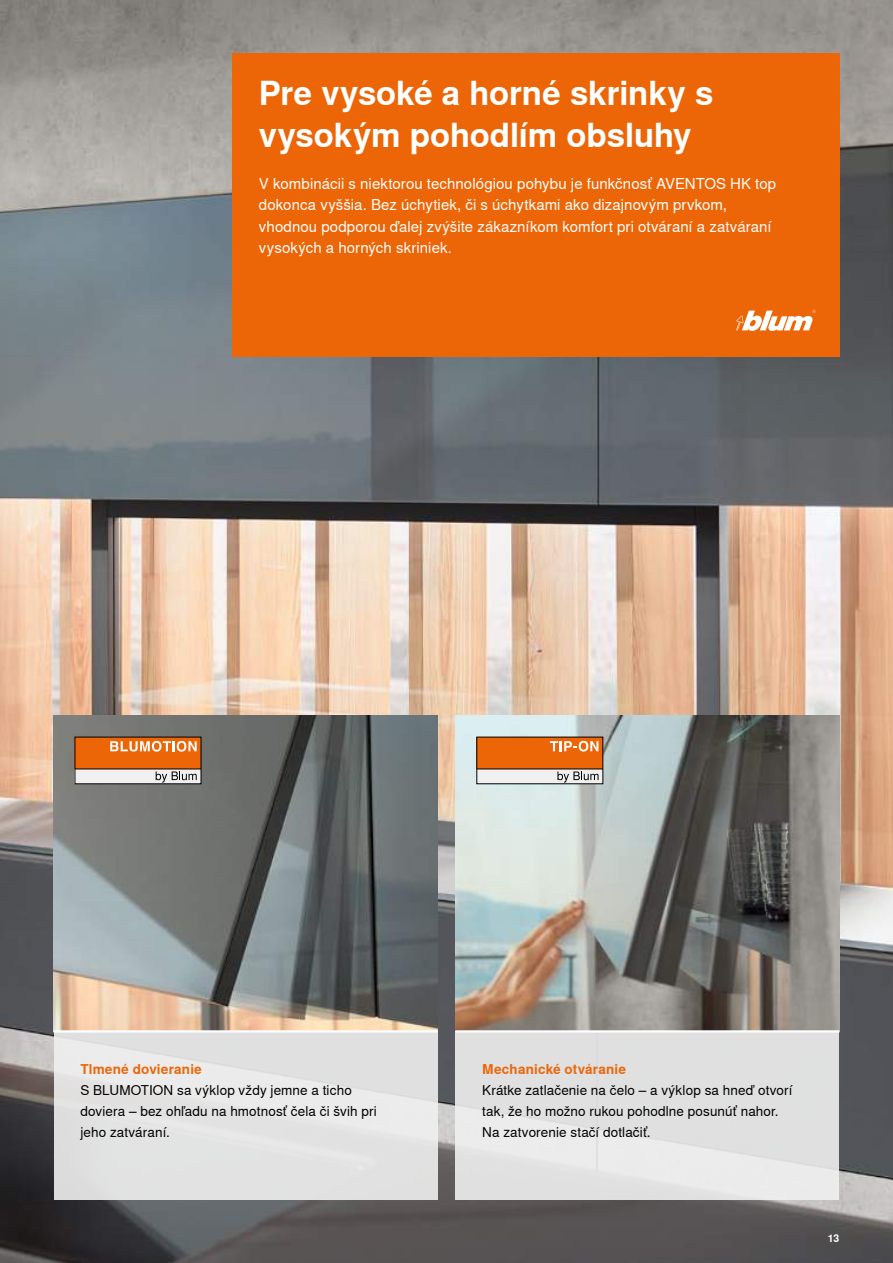
<style>
.page{position:relative;width:893px;height:1263px;background:#fff}
.page>*{position:absolute;margin:0;border:0;box-sizing:border-box;transform-origin:0 0}
.t1{font:700 33px/42px "Nimbus Sans Global";letter-spacing:-.005em;color:#fff}
.t2{font:15px/21px "Nimbus Sans Global";letter-spacing:.005em;color:#fff}
.t3{font:13.5px/21px "Nimbus Sans Global";letter-spacing:.01em;color:#000}
.t4{font:700 13.5px "Nimbus Sans Global";letter-spacing:.015em;color:#ec6608}
.t5{font:700 10.5px "Nimbus Sans Global";color:#fff}
</style>
<div class="page">
<img style="left:0;top:0;width:893px;height:1263px">
<div style="left:232px;top:54px;width:607px;height:303px;background:#ec6608"></div>
<svg style="left:736px;top:310px;width:80px;height:21px"></svg>
<img style="left:455px;top:716px;width:384px;height:314px">
<img style="left:54px;top:716px;width:384px;height:314px">
<div style="left:455px;top:1031px;width:384px;height:169px;background:#e0e0e0"></div>
<div style="left:54px;top:1031px;width:384px;height:169px;background:#e2e2e2"></div>
<div style="left:75px;top:769px;width:126px;height:15px;background:#f0f0f0"></div>
<div style="left:75px;top:737px;width:126px;height:32px;background:#ec6608"></div>
<hr style="left:75px;top:769px;width:126px;height:1px;background:#000">
<svg style="left:110px;top:741px;width:87px;height:11px"></svg>
<svg style="left:156px;top:771px;width:41px;height:12px"></svg>
<div style="left:477px;top:769px;width:126px;height:15px;background:#f0f0f0"></div>
<div style="left:477px;top:737px;width:126px;height:32px;background:#ec6608"></div>
<hr style="left:477px;top:769px;width:126px;height:1px;background:#000">
<svg style="left:550px;top:741px;width:48px;height:10px"></svg>
<svg style="left:557px;top:771px;width:41px;height:12px"></svg>
<hr style="left:455px;top:1030px;width:384px;height:2px;background:#fff">
<hr style="left:54px;top:1030px;width:384px;height:2px;background:#fff">
<h1 class="t1" style="left:259px;top:73px;width:456px">Pre vysoké a horné skrinky s vysokým pohodlím obsluhy</h1>
<p class="t2" style="left:259px;top:174px;width:519px">V kombinácii s niektorou technológiou pohybu je funkčnosť AVENTOS HK top dokonca vyššia. Bez úchytiek, či s úchytkami ako dizajnovým prvkom, vhodnou podporou ďalej zvýšite zákazníkom komfort pri otváraní a zatváraní vysokých a horných skriniek.</p>
<p class="t4" style="left:80px;top:1061px;width:123px">Tlmené dovieranie</p>
<p class="t3" style="left:80px;top:1079px;width:298px">S BLUMOTION sa výklop vždy jemne a ticho doviera – bez ohľadu na hmotnosť čela či švih pri jeho zatváraní.</p>
<p class="t4" style="left:482px;top:1061px;width:145px">Mechanické otváranie</p>
<p class="t3" style="left:482px;top:1079px;width:312px">Krátke zatlačenie na čelo – a výklop sa hneď otvorí tak, že ho možno rukou pohodlne posunúť nahor.<br>Na zatvorenie stačí dotlačiť.</p>
<p class="t5" style="left:828px;top:1232px;width:13px">13</p>
</div>
